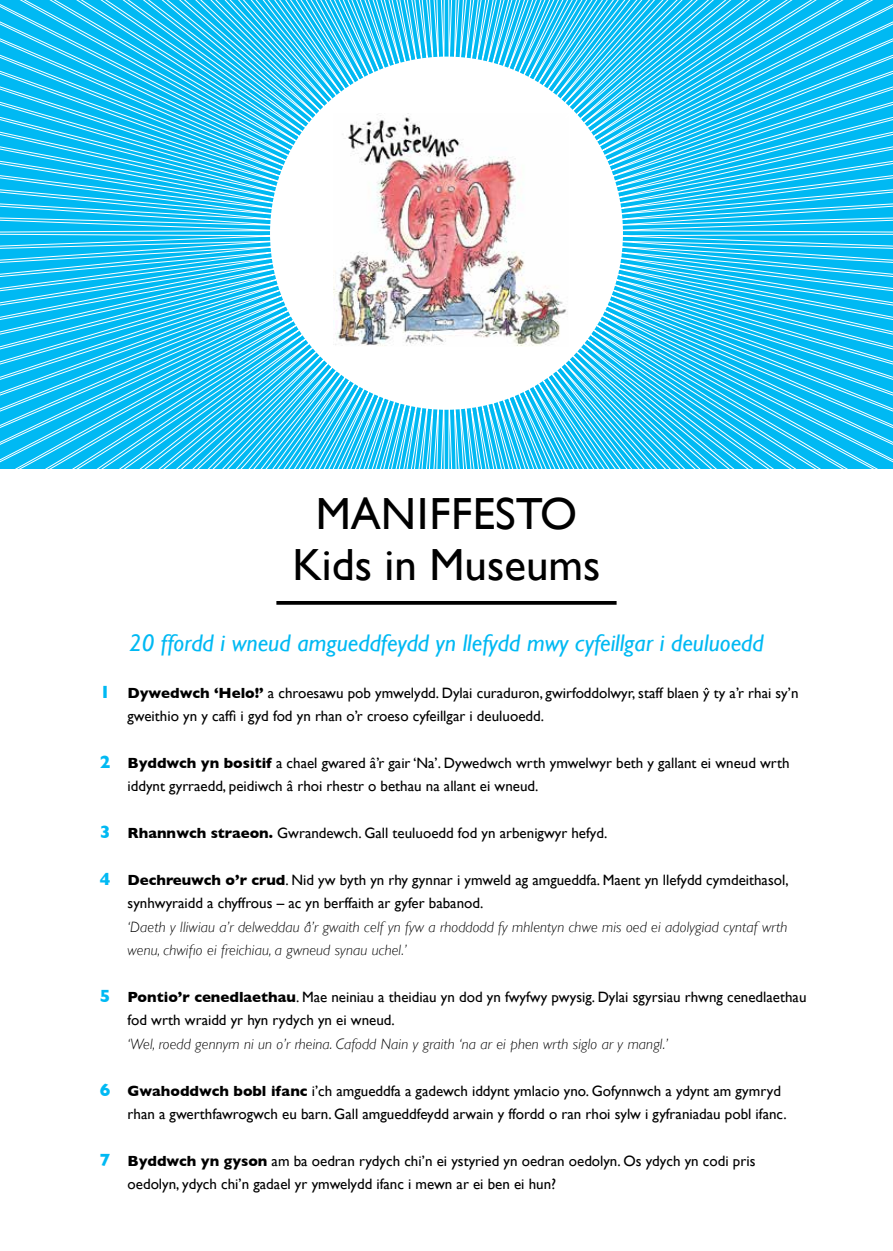
<style>
.page{position:relative;width:893px;height:1251px;background:#fff}
.page>*{position:absolute;margin:0;border:0;box-sizing:border-box;transform-origin:0 0}
.t1{font:45px/51px "Gill Sans";color:#000}
.t2{font:italic 24px "Gill Sans";color:#00b9f3}
.t3{font:700 18px "Gill Sans";color:#00b9f3}
.t4{font:15px/23.4px "Gill Sans";color:#000}
.t5{font:italic 300 15px/23.4px "Gill Sans";letter-spacing:.01em;color:#000}
.s1{font-weight:700}
</style>
<div class="page">
<svg style="left:0;top:0;width:893px;height:468px"></svg>
<hr style="left:276px;top:601px;width:341px;height:3px;background:#000">
<h1 class="t1" style="left:292px;top:487px;width:310px;text-indent:180px">esto<br>Kids in Museums</h1>
<h1 class="t1" style="left:316px;top:487px;width:27px">maniff</h1>
<p class="t3" style="left:100px;top:681px;width:12px">1</p>
<p class="t3" style="left:100px;top:751px;width:12px">2</p>
<p class="t3" style="left:100px;top:821px;width:12px">3</p>
<p class="t3" style="left:100px;top:868px;width:12px">4</p>
<p class="t3" style="left:100px;top:985px;width:12px">5</p>
<p class="t3" style="left:100px;top:1078px;width:12px">6</p>
<p class="t3" style="left:100px;top:1148px;width:12px">7</p>
<h2 class="t2" style="left:129px;top:629px;width:636px">20 ffordd i wneud amgueddfeydd yn llefydd mwy cyfeillgar i deuluoedd</h2>
<p class="t4" style="left:128px;top:680px;width:673px"><span class="s1">Dywedwch ‘Helo!’</span> a chroesawu pob ymwelydd. Dylai curaduron, gwirfoddolwyr, staff blaen y ty a’r rhai sy’n gweithio yn y caffi i gyd fod yn rhan o’r croeso cyfeillgar i deuluoedd.</p>
<p class="t4" style="left:128px;top:751px;width:664px"><span class="s1">Byddwch yn bositif</span> a chael gwared â’r gair ‘Na’. Dywedwch wrth ymwelwyr beth y gallant ei wneud wrth iddynt gyrraedd, peidiwch â rhoi rhestr o bethau na allant ei wneud.</p>
<p class="t4" style="left:128px;top:821px;width:481px"><span class="s1">Rhannwch straeon.</span> Gwrandewch. Gall teuluoedd fod yn arbenigwyr hefyd.</p>
<p class="t4" style="left:128px;top:867px;width:663px"><span class="s1">Dechreuwch o’r crud</span>. Nid yw byth yn rhy gynnar i ymweld ag amgueddfa. Maent yn llefydd cymdeithasol, synhwyraidd a chyffrous – ac yn berffaith ar gyfer babanod.</p>
<p class="t5" style="left:128px;top:915px;width:661px">‘Daeth y lliwiau a’r delweddau â’r gwaith celf yn fyw a rhoddodd fy mhlentyn chwe mis oed ei adolygiad cyntaf wrth wenu, chwifio ei freichiau, a gwneud synau uchel.’</p>
<p class="t4" style="left:128px;top:984px;width:680px"><span class="s1">Pontio’r cenedlaethau</span>. Mae neiniau a theidiau yn dod yn fwyfwy pwysig. Dylai sgyrsiau rhwng cenedlaethau fod wrth wraidd yr hyn rydych yn ei wneud.</p>
<p class="t5" style="left:128px;top:1031px;width:542px">‘Wel, roedd gennym ni un o’r rheina. Cafodd Nain y graith ‘na ar ei phen wrth siglo ar y mangl.’</p>
<p class="t4" style="left:128px;top:1078px;width:661px"><span class="s1">Gwahoddwch bobl ifanc</span> i’ch amgueddfa a gadewch iddynt ymlacio yno. Gofynnwch a ydynt am gymryd rhan a gwerthfawrogwch eu barn. Gall amgueddfeydd arwain y ffordd o ran rhoi sylw i gyfraniadau pobl ifanc.</p>
<p class="t4" style="left:128px;top:1148px;width:629px"><span class="s1">Byddwch yn gyson</span> am ba oedran rydych chi’n ei ystyried yn oedran oedolyn. Os ydych yn codi pris oedolyn, ydych chi’n gadael yr ymwelydd ifanc i mewn ar ei ben ei hun?</p>
</div>
